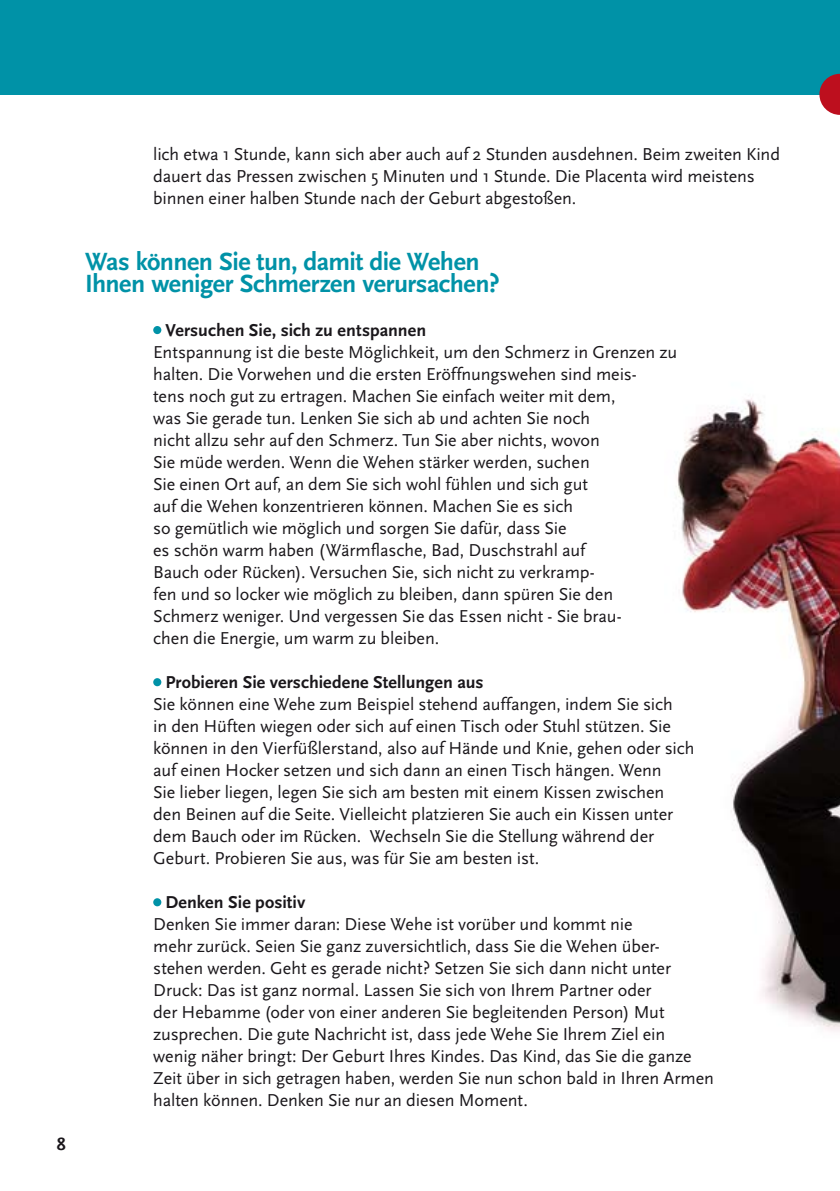
<style>
.page{position:relative;width:840px;height:1191px;background:#fff}
.page>*{position:absolute;margin:0;border:0;box-sizing:border-box;transform-origin:0 0}
.t1{font:700 26px/22px "Scala Sans";letter-spacing:-.02em;color:#0092a7}
.t2{font:18px/22px "Scala Sans";letter-spacing:-.005em;color:#1a171b}
.t3{font:700 18px "Scala Sans";letter-spacing:.005em;color:#1a171b}
</style>
<div class="page">
<img style="left:676px;top:398px;width:163px;height:633px">
<div style="left:153px;top:326px;width:8px;height:8px;background:#0092a7;border-radius:50%"></div>
<div style="left:153px;top:678px;width:8px;height:8px;background:#0092a7;border-radius:50%"></div>
<div style="left:153px;top:898px;width:8px;height:8px;background:#0092a7;border-radius:50%"></div>
<div style="left:0;top:0;width:839px;height:95px;background:#0092a7"></div>
<svg style="left:819px;top:74px;width:20px;height:41px"></svg>
<p class="t3" style="left:57px;top:1134px;width:10px">8</p>
<p class="t2" style="left:153px;top:143px;width:628px">lich etwa 1 Stunde, kann sich aber auch auf 2 Stunden ausdehnen. Beim zweiten Kind dauert das Pressen zwischen 5 Minuten und 1 Stunde. Die Placenta wird meistens binnen einer halben Stunde nach der Geburt abgestoßen.</p>
<h1 class="t1" style="left:85px;top:251px;width:416px">Was können Sie tun, damit die Wehen<br>Ihnen weniger Schmerzen verursachen?</h1>
<p class="t3" style="left:165px;top:320px;width:262px">Versuchen Sie, sich zu entspannen</p>
<p class="t2" style="left:153px;top:341px;width:525px">Entspannung ist die beste Möglichkeit, um den Schmerz in Grenzen zu halten. Die Vorwehen und die ersten Eröffnungswehen sind meis-<br>tens noch gut zu ertragen. Machen Sie einfach weiter mit dem,<br>was Sie gerade tun. Lenken Sie sich ab und achten Sie noch<br>nicht allzu sehr auf den Schmerz. Tun Sie aber nichts, wovon<br>Sie müde werden. Wenn die Wehen stärker werden, suchen<br>Sie einen Ort auf, an dem Sie sich wohl fühlen und sich gut<br>auf die Wehen konzentrieren können. Machen Sie es sich<br>so gemütlich wie möglich und sorgen Sie dafür, dass Sie<br>es schön warm haben (Wärmflasche, Bad, Duschstrahl auf<br>Bauch oder Rücken). Versuchen Sie, sich nicht zu verkramp-<br>fen und so locker wie möglich zu bleiben, dann spüren Sie den Schmerz weniger. Und vergessen Sie das Essen nicht - Sie brau-<br>chen die Energie, um warm zu bleiben.</p>
<p class="t3" style="left:165px;top:672px;width:319px">Probieren Sie verschiedene Stellungen aus</p>
<p class="t2" style="left:153px;top:693px;width:542px">Sie können eine Wehe zum Beispiel stehend auffangen, indem Sie sich<br>in den Hüften wiegen oder sich auf einen Tisch oder Stuhl stützen. Sie können in den Vierfüßlerstand, also auf Hände und Knie, gehen oder sich auf einen Hocker setzen und sich dann an einen Tisch hängen. Wenn<br>Sie lieber liegen, legen Sie sich am besten mit einem Kissen zwischen den Beinen auf die Seite. Vielleicht platzieren Sie auch ein Kissen unter dem Bauch oder im Rücken. Wechseln Sie die Stellung während der Geburt. Probieren Sie aus, was für Sie am besten ist.</p>
<p class="t3" style="left:165px;top:892px;width:141px">Denken Sie positiv</p>
<p class="t2" style="left:153px;top:913px;width:562px">Denken Sie immer daran: Diese Wehe ist vorüber und kommt nie<br>mehr zurück. Seien Sie ganz zuversichtlich, dass Sie die Wehen über&shy;stehen werden. Geht es gerade nicht? Setzen Sie sich dann nicht unter Druck: Das ist ganz normal. Lassen Sie sich von Ihrem Partner oder<br>der Hebamme (oder von einer anderen Sie begleitenden Person) Mut zusprechen. Die gute Nachricht ist, dass jede Wehe Sie Ihrem Ziel ein<br>wenig näher bringt: Der Geburt Ihres Kindes. Das Kind, das Sie die ganze Zeit über in sich getragen haben, werden Sie nun schon bald in Ihren Armen halten können. Denken Sie nur an diesen Moment.</p>
</div>
